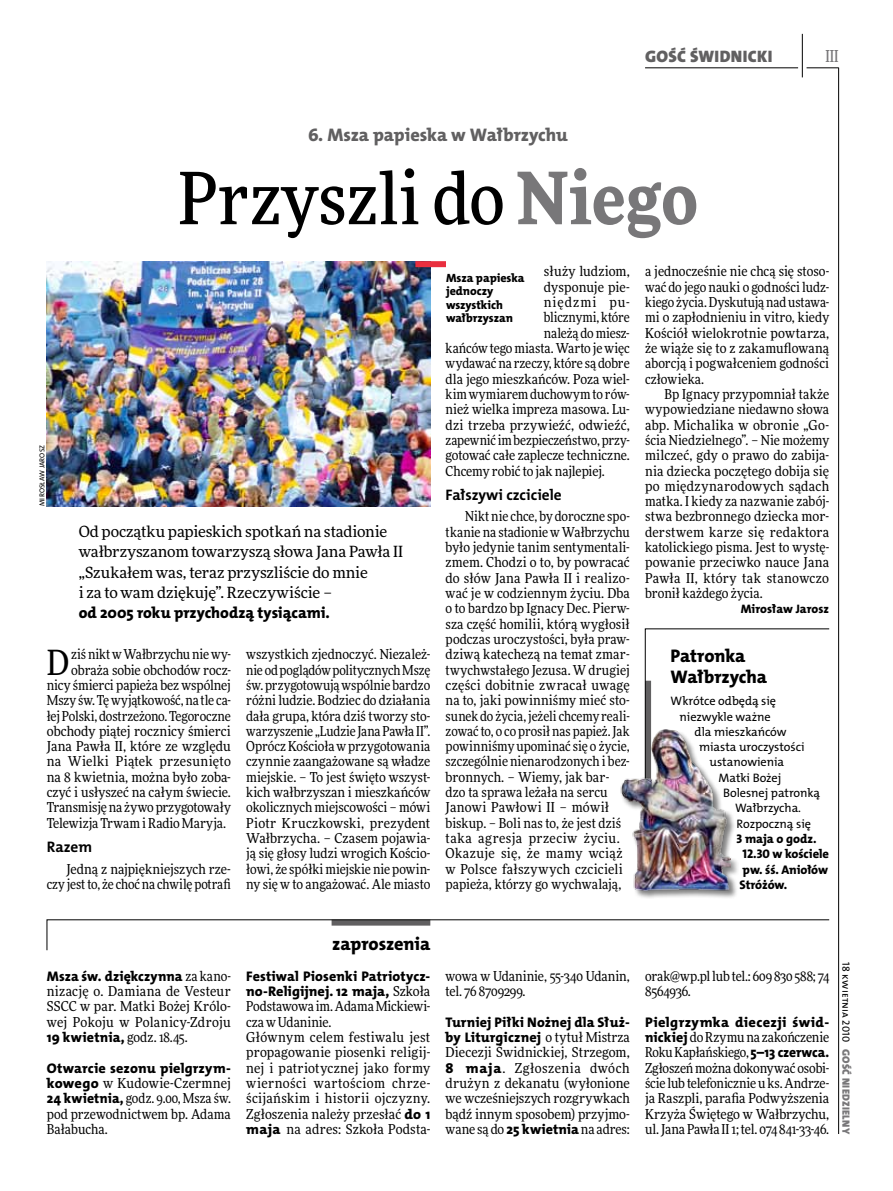
<style>
.page{position:relative;width:893px;height:1191px;background:#fff}
.page>*{position:absolute;margin:0;border:0;box-sizing:border-box;transform-origin:0 0}
.t1{font:500 72px "Freeday Narrow";color:#000}
.t2{font:34.8px "Freeday Narrow News";color:#000}
.t3{font:18.3px/21.6px "The Mix HP8 Ex Bld";letter-spacing:-.005em;color:#000}
.t4{font:18.3px "The Mix HP8 Ex Bld";letter-spacing:-.005em;color:#616061}
.t5{font:16.65px "The Mix HP9 Blk";letter-spacing:.02em;color:#616061}
.t6{font:500 16.5px "Freeday Narrow";color:#787779;scale:.9 1}
.t7{font:15.75px "The Mix HP8 Ex Bld";letter-spacing:-.005em;color:#000}
.t8{font:15.45px/20.4px "Freeday News";letter-spacing:-.01em;color:#000}
.t9{font:15.3px "The Mix HP7 Bld";color:#000}
.t10{font:13.95px/15.3px "The Mix HP8 Ex Bld";letter-spacing:.01em;color:#000}
.t11{font:13.65px/15.3px "Freeday Narrow News";letter-spacing:.005em;color:#000;text-align:justify}
.t12{font:13.65px "Freeday Narrow News";letter-spacing:.075em;color:#000}
.t13{font:12.6px/15.3px "The Mix HP8 Ex Bld";letter-spacing:-.005em;color:#000}
.t14{font:12.3px "The Mix HP5 Plain";letter-spacing:-.005em;color:#000}
.t15{font:12.3px "The Mix HP8 Ex Bld";letter-spacing:.005em;color:#000}
.t16{font:12px/13.5px "The Mix HP8 Ex Bld";letter-spacing:-.005em;color:#000}
.t17{font:10.5px "The Mix HP9 Blk";letter-spacing:.025em;color:#787779}
.t18{font:10.5px "The Mix HP5 Plain";color:#000}
.t19{font:7.2px "The Mix HP5 Plain";letter-spacing:.015em;color:#000}
.s1{font-weight:900;color:#787779}
.s2{font-family:"Freeday Narrow News";font-size:13.65px}
.s3{font-family:"The Mix HP8 Ex Bld";font-size:13.95px}
</style>
<div class="page">
<hr style="left:806px;top:68px;width:33px;height:1px;background:#000">
<hr style="left:645px;top:68px;width:153px;height:1px;background:#000">
<hr style="left:838px;top:68px;width:1px;height:1066px;background:#000">
<hr style="left:802px;top:34px;width:1px;height:43px;background:#000">
<svg style="left:47px;top:919px;width:783px;height:31px"></svg>
<img style="left:47px;top:261px;width:383px;height:245px">
<svg style="left:645px;top:628px;width:185px;height:87px"></svg>
<div style="left:620px;top:728px;width:119px;height:170px;background:#000;opacity:.5"></div>
<img style="left:620px;top:715px;width:110px;height:181px">
<div style="left:415px;top:261px;width:31px;height:6px;background:#e92f3f"></div>
<p class="t5" style="left:645px;top:46px;width:129px">GOŚĆ ŚWIDNICKI</p>
<h3 class="t4" style="left:308px;top:123px;width:261px">6. Msza papieska w Wałbrzychu</h3>
<h1 class="t1" style="left:178px;top:154px;width:521px">Przyszli do <span class="s1">Niego</span></h1>
<p class="t6" style="left:825px;top:46px;width:16px">III</p>
<p class="t19" style="left:38px;top:506px;width:63px;rotate:-90deg">Mirosław Jarosz</p>
<p class="t8" style="left:79px;top:521px;width:326px">Od początku papieskich spotkań na stadionie wałbrzyszanom towarzyszą słowa Jana Pawła II „Szukałem was, teraz przyszliście do mnie<br>i za to wam dziękuję”. Rzeczywiście –</p>
<p class="t7" style="left:79px;top:603px;width:253px">od 2005 roku przychodzą tysiącami.</p>
<h2 class="t2" style="left:47px;top:641px;width:24px">D</h2>
<p class="t11" style="left:71px;top:646px;width:161px">ziś nikt w Wałbrzychu nie wy-</p>
<p class="t11" style="left:71px;top:662px;width:161px">obraża sobie obchodów rocz-</p>
<p class="t11" style="left:47px;top:677px;width:186px">nicy śmierci papieża bez wspólnej</p>
<p class="t11" style="left:47px;top:692px;width:186px">Mszy św. Tę wyjątkowość, na tle ca-</p>
<p class="t11" style="left:47px;top:708px;width:186px">łej Polski, dostrzeżono. Tegoroczne</p>
<p class="t11" style="left:47px;top:723px;width:186px">obchody piątej rocznicy śmierci</p>
<p class="t11" style="left:47px;top:738px;width:186px">Jana Pawła II, które ze względu</p>
<p class="t11" style="left:47px;top:754px;width:186px">na Wielki Piątek przesunięto</p>
<p class="t11" style="left:47px;top:769px;width:186px">na 8 kwietnia, można było zoba-</p>
<p class="t11" style="left:47px;top:784px;width:186px">czyć i usłyszeć na całym świecie.</p>
<p class="t11" style="left:47px;top:799px;width:186px">Transmisję na żywo przygotowały</p>
<p class="t11" style="left:47px;top:815px;width:181px">Telewizja Trwam i Radio Maryja.</p>
<p class="t9" style="left:47px;top:837px;width:47px">Razem</p>
<p class="t11" style="left:47px;top:861px;width:186px;text-align:right">Jedną z najpiękniejszych rze&shy;czy jest to, że choć na chwilę potrafi</p>
<p class="t11" style="left:246px;top:646px;width:186px">wszystkich zjednoczyć. Niezależ&shy;nie od poglądów politycznych Mszę św. przygotowują wspólnie bardzo różni ludzie. Bodziec do działania dała grupa, która dziś tworzy sto&shy;warzyszenie „Ludzie Jana Pawła II”.<br>Oprócz Kościoła w przygotowania czynnie zaangażowane są władze miejskie. – To jest święto wszyst&shy;kich wałbrzyszan i mieszkańców okolicznych miejscowości – mówi Piotr Kruczkowski, prezydent Wałbrzycha. – Czasem pojawia&shy;ją się głosy ludzi wrogich Kościo&shy;łowi, że spółki miejskie nie powin&shy;ny się w to angażować. Ale miasto</p>
<p class="t11" style="left:544px;top:264px;width:87px">służy ludziom,</p>
<p class="t11" style="left:544px;top:279px;width:87px">dysponuje pie-</p>
<p class="t12" style="left:544px;top:294px;width:87px">niędzmi pu-</p>
<p class="t11" style="left:544px;top:310px;width:87px">blicznymi, które</p>
<p class="t11" style="left:544px;top:325px;width:87px">należą do miesz-</p>
<p class="t11" style="left:446px;top:340px;width:186px">kańców tego miasta. Warto je więc</p>
<p class="t11" style="left:446px;top:356px;width:186px">wydawać na rzeczy, które są dobre</p>
<p class="t11" style="left:446px;top:371px;width:186px">dla jego mieszkańców. Poza wiel-</p>
<p class="t11" style="left:446px;top:386px;width:186px">kim wymiarem duchowym to rów-</p>
<p class="t11" style="left:446px;top:401px;width:186px">nież wielka impreza masowa. Lu-</p>
<p class="t11" style="left:446px;top:417px;width:186px">dzi trzeba przywieźć, odwieźć,</p>
<p class="t11" style="left:446px;top:432px;width:186px">zapewnić im bezpieczeństwo, przy-</p>
<p class="t11" style="left:446px;top:447px;width:186px">gotować całe zaplecze techniczne.</p>
<p class="t11" style="left:446px;top:463px;width:161px">Chcemy robić to jak najlepiej.</p>
<p class="t9" style="left:446px;top:484px;width:118px">Fałszywi czciciele</p>
<p class="t11" style="left:446px;top:509px;width:186px;text-align:left;text-indent:20px">Nikt nie chce, by doroczne spo&shy;tkanie na stadionie w Wałbrzychu było jedynie tanim sentymentali&shy;zmem. Chodzi o to, by powracać do słów Jana Pawła II i realizo&shy;wać je w codziennym życiu. Dba o to bardzo bp Ignacy Dec. Pierw&shy;sza część homilii, którą wygłosił podczas uroczystości, była praw&shy;dziwą katechezą na temat zmar&shy;twychwstałego Jezusa. W drugiej części dobitnie zwracał uwagę na to, jaki powinniśmy mieć sto&shy;sunek do życia, jeżeli chcemy reali&shy;zować to, o co prosił nas papież. Jak powinniśmy upominać się o życie, szczególnie nienarodzonych i bez&shy;bronnych. – Wiemy, jak bar&shy;dzo ta sprawa leżała na sercu<br>Janowi Pawłowi II – mówił biskup. – Boli nas to, że jest dziś taka agresja przeciw życiu.<br>Okazuje się, że mamy wciąż w Polsce fałszywych czcicieli papieża, którzy go wychwalają,</p>
<p class="t16" style="left:446px;top:271px;width:80px">Msza papieska jednoczy wszystkich wałbrzyszan</p>
<p class="t11" style="left:645px;top:264px;width:186px">a jednocześnie nie chcą się stoso&shy;wać do jego nauki o godności ludz&shy;kiego życia. Dyskutują nad ustawa&shy;mi o zapłodnieniu in vitro, kiedy Kościół wielokrotnie powtarza, że wiąże się to z zakamuflowaną aborcją i pogwałceniem godności człowieka.</p>
<p class="t11" style="left:645px;top:386px;width:186px;text-indent:20px">Bp Ignacy przypomniał także wypowiedziane niedawno słowa abp. Michalika w obronie „Go&shy;ścia Niedzielnego”. – Nie możemy milczeć, gdy o prawo do zabija&shy;nia dziecka poczętego dobija się po międzynarodowych sądach matka. I kiedy za nazwanie zabój&shy;stwa bezbronnego dziecka mor&shy;derstwem karze się redaktora katolickiego pisma. Jest to wystę&shy;powanie przeciwko nauce Jana Pawła II, który tak stanowczo bronił każdego życia.</p>
<p class="t15" style="left:741px;top:601px;width:90px">Mirosław Jarosz</p>
<h3 class="t3" style="left:671px;top:644px;width:98px">Patronka<br>Wałbrzycha</h3>
<p class="t14" style="left:671px;top:693px;width:107px">Wkrótce odbędą się</p>
<p class="t14" style="left:680px;top:708px;width:93px">niezwykle ważne</p>
<p class="t14" style="left:695px;top:724px;width:94px">dla mieszkańców</p>
<p class="t14" style="left:699px;top:739px;width:107px">miasta uroczystości</p>
<p class="t14" style="left:710px;top:754px;width:76px">ustanowienia</p>
<p class="t14" style="left:719px;top:769px;width:64px">Matki Bożej</p>
<p class="t14" style="left:723px;top:785px;width:98px">Bolesnej patronką</p>
<p class="t14" style="left:735px;top:800px;width:67px">Wałbrzycha.</p>
<p class="t14" style="left:737px;top:815px;width:76px">Rozpoczną się</p>
<p class="t13" style="left:737px;top:831px;width:94px">3 maja o godz.<br>12.30 w kościele pw. śś. Aniołów<br>Stróżów.</p>
<p class="t10" style="left:47px;top:968px;width:186px">Msza św. dziękczynna <span class="s2">za kano-</span></p>
<p class="t11" style="left:47px;top:983px;width:186px">nizację o. Damiana de Vesteur SSCC w par. Matki Bożej Królo&shy;wej Pokoju w Polanicy-Zdroju</p>
<p class="t10" style="left:47px;top:1022px;width:186px;line-height:30.6px">19 kwietnia, <span class="s2">godz. 18.45.<br></span>Otwarcie sezonu pielgrzym-</p>
<p class="t11" style="left:47px;top:1075px;width:186px"><span class="s3">kowego</span> w Kudowie-Czermnej <span class="s3">24 kwietnia,</span> godz. 9.00, Msza św. pod przewodnictwem bp. Adama Bałabucha.</p>
<h3 class="t3" style="left:332px;top:933px;width:99px">zaproszenia</h3>
<p class="t10" style="left:246px;top:968px;width:186px">Festiwal Piosenki Patriotycz&shy;no-Religijnej. 12 maja, <span class="s2">Szkoła</span></p>
<p class="t11" style="left:246px;top:998px;width:186px;text-align:left">Podstawowa im. Adama Mickiewi&shy;cza w Udaninie.<br>Głównym celem festiwalu jest propagowanie piosenki religij&shy;nej i patriotycznej jako formy wierności wartościom chrze&shy;ścijańskim i historii ojczyzny.<br>Zgłoszenia należy przesłać <span class="s3">do 1 maja</span> na adres: Szkoła Podsta-</p>
<p class="t11" style="left:446px;top:968px;width:186px">wowa w Udaninie, 55-340 Udanin, tel. 76 8709299.</p>
<p class="t10" style="left:446px;top:1014px;width:186px">Turniej Piłki Nożnej dla Służ&shy;by Liturgicznej <span class="s2">o tytuł Mistrza</span></p>
<p class="t11" style="left:446px;top:1044px;width:186px">Diecezji Świdnickiej, Strzegom, <span class="s3">8 maja</span>. Zgłoszenia dwóch drużyn z dekanatu (wyłonione we wcześniejszych rozgrywkach bądź innym sposobem) przyjmo&shy;wane są do <span class="s3">25 kwietnia</span> na adres:</p>
<p class="t11" style="left:645px;top:968px;width:186px">orak@wp.pl lub tel.: 609 830 588; 74<br>8564936.</p>
<p class="t10" style="left:645px;top:1014px;width:186px">Pielgrzymka diecezji świd-</p>
<p class="t11" style="left:645px;top:1029px;width:186px"><span class="s3">nickiej</span> do Rzymu na zakończenie Roku Kapłańskiego, <span class="s3">5–13 czerwca.<br></span>Zgłoszeń można dokonywać osobi&shy;ście lub telefonicznie u ks. Andrze&shy;ja Raszpli, parafia Podwyższenia Krzyża Świętego w Wałbrzychu, ul. Jana Pawła II 1; tel. 074 841-33-46.</p>
<p class="t18" style="left:853px;top:962px;width:82px;rotate:90deg">18 kwietnia 2010</p>
<p class="t17" style="left:853px;top:1049px;width:86px;rotate:90deg">GOŚĆ NIEDZIELNY</p>
</div>
